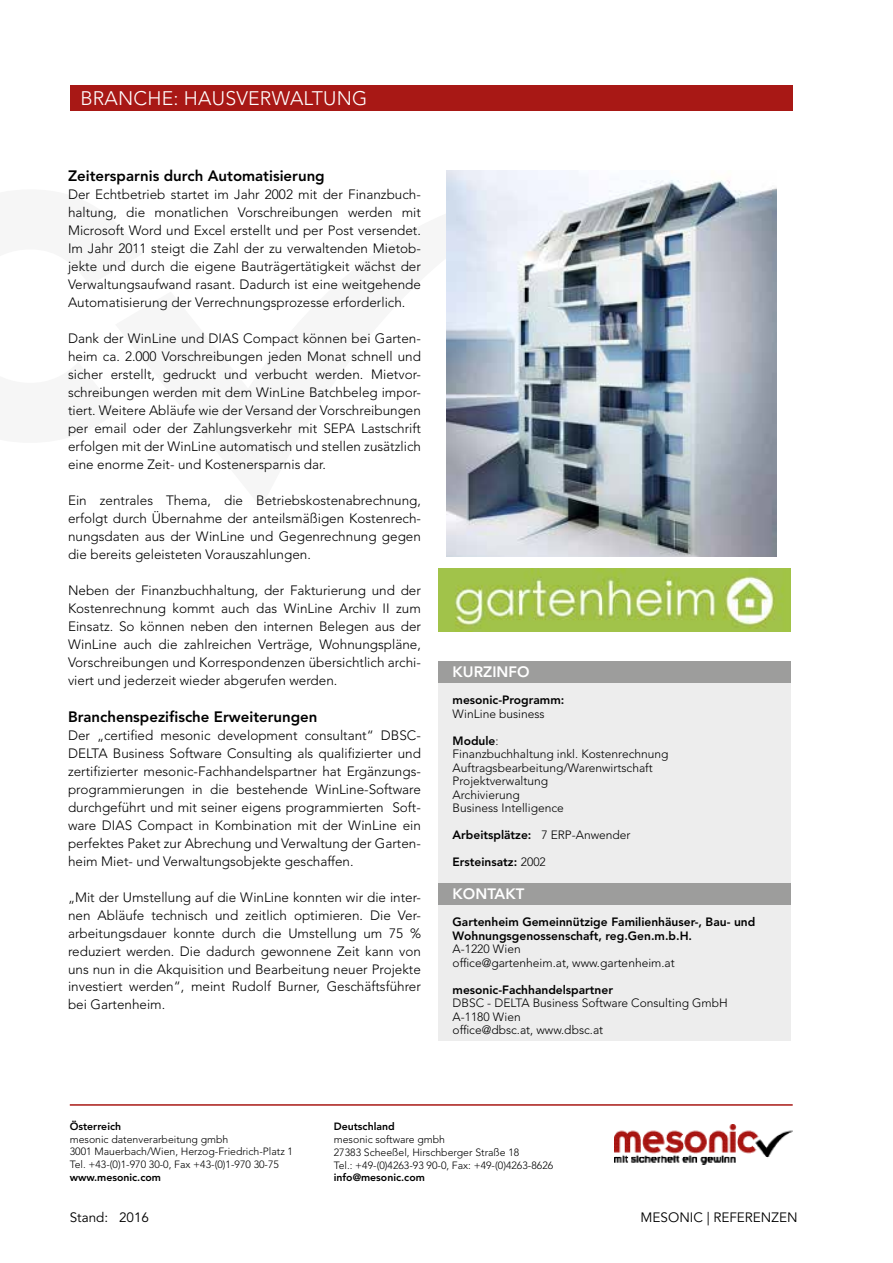
<style>
.page{position:relative;width:893px;height:1263px;background:#fff}
.page>*{position:absolute;margin:0;border:0;box-sizing:border-box;transform-origin:0 0}
.t1{font:300 19.5px "Avenir LT Pro";letter-spacing:.01em;color:#fff}
.t2{font:800 15px "Avenir LT Pro";color:#000}
.t3{font:800 15px "Avenir LT Pro";color:#fff}
.t4{font:300 13.5px/18px "Avenir LT Pro";color:#000;text-align:justify}
.t5{font:13.5px "Avenir LT Pro";color:#000}
.t6{font:300 12px/13.5px "Avenir LT Pro";color:#000}
.t7{font:800 12px/13.5px "Avenir LT Pro";color:#000}
.t8{font:300 10.5px/12.6px "Avenir LT Pro";color:#000}
.t9{font:800 10.5px "Avenir LT Pro";color:#000}
.s1{font-weight:800}
.s2{font-weight:300}
</style>
<div class="page">
<div style="left:70px;top:85px;width:723px;height:25px;background:#a81815"></div>
<hr style="left:70px;top:1104px;width:723px;height:2px;background:#a81815">
<img style="left:614px;top:1125px;width:179px;height:39px">
<div style="left:438px;top:661px;width:353px;height:380px;background:#ededed"></div>
<div style="left:438px;top:661px;width:353px;height:22px;background:#9d9d9c"></div>
<div style="left:438px;top:883px;width:353px;height:22px;background:#9d9d9c"></div>
<img style="left:438px;top:569px;width:353px;height:62px">
<img style="left:447px;top:170px;width:329px;height:386px">
<h1 class="t1" style="left:80px;top:87px;width:288px">BRANCHE: HAUSVERWALTUNG</h1>
<p class="t2" style="left:68px;top:167px;width:258px">Zeitersparnis durch Automatisierung</p>
<p class="t4" style="left:68px;top:186px;width:354px">Der Echtbetrieb startet im Jahr 2002 mit der Finanzbuch&shy;haltung, die monatlichen Vorschreibungen werden mit Microsoft Word und Excel erstellt und per Post versendet.<br>Im Jahr 2011 steigt die Zahl der zu verwaltenden Mietob&shy;jekte und durch die eigene Bauträgertätigkeit wächst der Verwaltungsaufwand rasant. Dadurch ist eine weitgehende Automatisierung der Verrechnungsprozesse erforderlich.</p>
<p class="t4" style="left:68px;top:330px;width:354px">Dank der WinLine und DIAS Compact können bei Garten&shy;heim ca. 2.000 Vorschreibungen jeden Monat schnell und sicher erstellt, gedruckt und verbucht werden. Mietvor&shy;schreibungen werden mit dem WinLine Batchbeleg impor&shy;tiert. Weitere Abläufe wie der Versand der Vorschreibungen per email oder der Zahlungsverkehr mit SEPA Lastschrift erfolgen mit der WinLine automatisch und stellen zusätzlich eine enorme Zeit- und Kostenersparnis dar.</p>
<p class="t4" style="left:68px;top:492px;width:354px">Ein zentrales Thema, die Betriebskostenabrechnung, erfolgt durch Übernahme der anteilsmäßigen Kostenrech&shy;nungsdaten aus der WinLine und Gegenrechnung gegen die bereits geleisteten Vorauszahlungen.</p>
<p class="t4" style="left:68px;top:582px;width:354px">Neben der Finanzbuchhaltung, der Fakturierung und der Kostenrechnung kommt auch das WinLine Archiv II zum Einsatz. So können neben den internen Belegen aus der WinLine auch die zahlreichen Verträge, Wohnungspläne, Vorschreibungen und Korrespondenzen übersichtlich archi&shy;viert und jederzeit wieder abgerufen werden.</p>
<p class="t2" style="left:68px;top:707px;width:251px">Branchenspezifische Erweiterungen</p>
<p class="t4" style="left:68px;top:726px;width:354px">Der „certified mesonic development consultant“ DBSC-DELTA Business Software Consulting als qualifizierter und zertifizierter mesonic-Fachhandelspartner hat Ergänzungs&shy;programmierungen in die bestehende WinLine-Software durchgeführt und mit seiner eigens programmierten Soft&shy;ware DIAS Compact in Kombination mit der WinLine ein perfektes Paket zur Abrechung und Verwaltung der Garten&shy;heim Miet- und Verwaltungsobjekte geschaffen.</p>
<p class="t4" style="left:68px;top:888px;width:354px">„Mit der Umstellung auf die WinLine konnten wir die inter&shy;nen Abläufe technisch und zeitlich optimieren. Die Ver&shy;arbeitungsdauer konnte durch die Umstellung um 75 % reduziert werden. Die dadurch gewonnene Zeit kann von uns nun in die Akquisition und Bearbeitung neuer Projekte investiert werden“, meint Rudolf Burner, Geschäftsführer bei Gartenheim.</p>
<p class="t3" style="left:453px;top:663px;width:78px">KURZINFO</p>
<p class="t7" style="left:453px;top:693px;width:113px">mesonic-Programm:</p>
<p class="t6" style="left:453px;top:707px;width:94px">WinLine business</p>
<p class="t6" style="left:453px;top:734px;width:217px"><span class="s1">Module</span>:<br>Finanzbuchhaltung inkl. Kostenrechnung<br>Auftragsbearbeitung/Warenwirtschaft<br>Projektverwaltung<br>Archivierung<br>Business Intelligence</p>
<p class="t7" style="left:453px;top:828px;width:179px">Arbeitsplätze: <span class="s2">7 ERP-Anwender</span></p>
<p class="t7" style="left:453px;top:855px;width:95px">Ersteinsatz: <span class="s2">2002</span></p>
<p class="t3" style="left:453px;top:885px;width:73px">KONTAKT</p>
<p class="t7" style="left:453px;top:915px;width:304px">Gartenheim Gemeinnützige Familienhäuser-, Bau- und<br>Wohnungsgenossenschaft, reg.Gen.m.b.H.</p>
<p class="t6" style="left:453px;top:942px;width:224px">A-1220 Wien<br>office@gartenheim.at, www.gartenheim.at</p>
<p class="t7" style="left:453px;top:983px;width:162px">mesonic-Fachhandelspartner</p>
<p class="t6" style="left:453px;top:996px;width:277px">DBSC - DELTA Business Software Consulting GmbH<br>A-1180 Wien<br>office@dbsc.at, www.dbsc.at</p>
<p class="t9" style="left:70px;top:1120px;width:53px">Österreich</p>
<p class="t8" style="left:70px;top:1133px;width:225px">mesonic datenverarbeitung gmbh<br>3001 Mauerbach/Wien, Herzog-Friedrich-Platz 1<br>Tel. +43-(0)1-970 30-0, Fax +43-(0)1-970 30-75</p>
<p class="t9" style="left:70px;top:1171px;width:93px">www.mesonic.com</p>
<p class="t9" style="left:334px;top:1120px;width:62px">Deutschland</p>
<p class="t8" style="left:334px;top:1133px;width:221px">mesonic software gmbh<br>27383 Scheeßel, Hirschberger Straße 18<br>Tel.: +49-(0)4263-93 90-0, Fax: +49-(0)4263-8626</p>
<p class="t9" style="left:334px;top:1171px;width:93px">info@mesonic.com</p>
<p class="t5" style="left:70px;top:1209px;width:40px">Stand:</p>
<p class="t5" style="left:641px;top:1209px;width:158px">MESONIC | REFERENZEN</p>
<p class="t5" style="left:119px;top:1209px;width:32px">2016</p>
</div>
